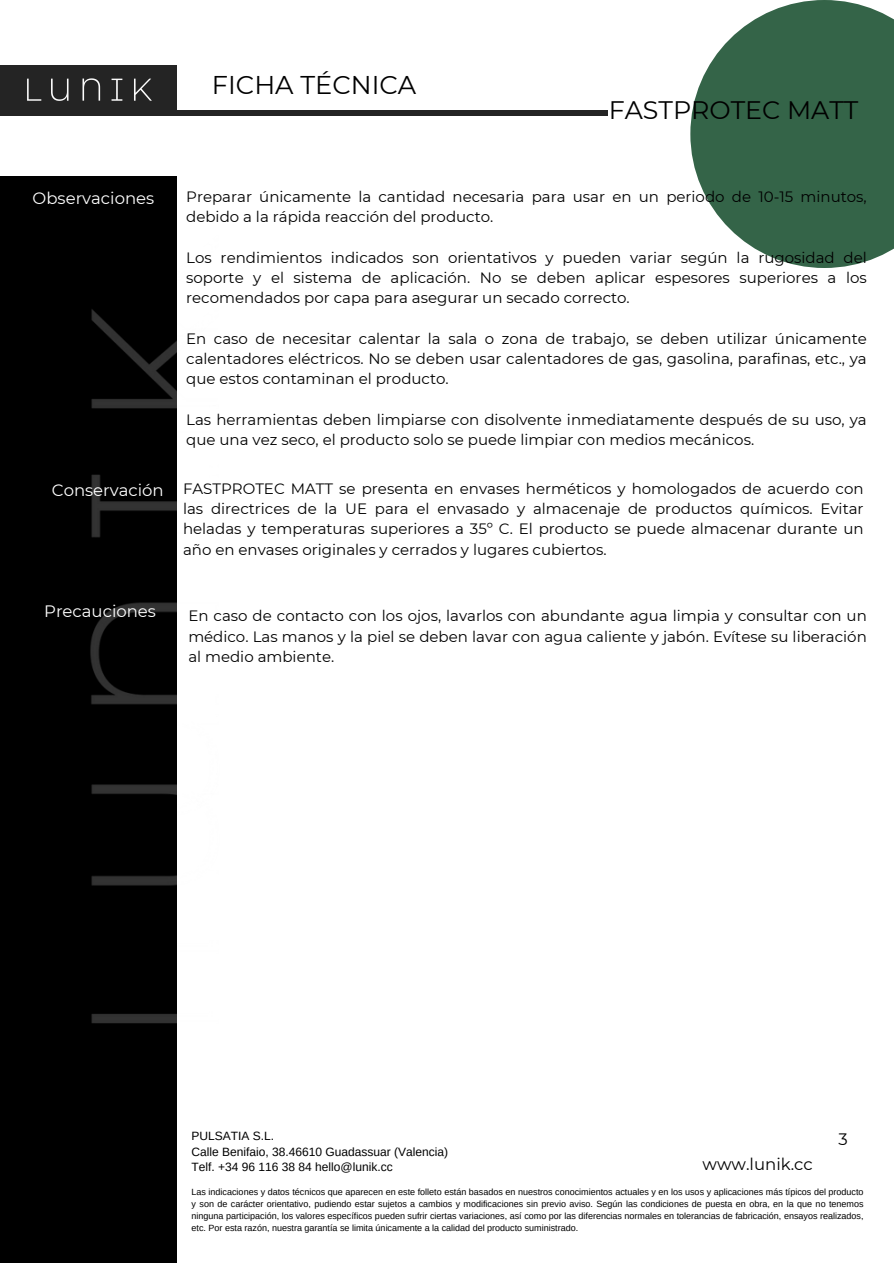
<style>
.page{position:relative;width:894px;height:1264px;background:#fff}
.page>*{position:absolute;margin:0;border:0;box-sizing:border-box;transform-origin:0 0}
.t1{font:25.65px "Montserrat";color:#000}
.t2{font:25.35px "Montserrat";color:#000}
.t3{font:19.5px "Montserrat";color:#fff}
.t4{font:16.5px "Montserrat";color:#fff}
.t5{font:16.5px "Montserrat";color:#000}
.t6{font:15px/20.2px "Montserrat";color:#000;text-align:justify}
.t7{font:12px/15.9px "Arimo";color:#000}
.t8{font:9px/12px "Arimo";color:#000;text-align:justify}
</style>
<div class="page">
<div style="left:0;top:110px;width:607px;height:5px;background:#242424"></div>
<svg style="left:690px;top:0;width:203px;height:268px;fill:#346448"></svg>
<div style="left:0;top:177px;width:177px;height:1086px;background:#000"></div>
<img style="left:90px;top:309px;width:87px;height:715px">
<div style="left:0;top:66px;width:177px;height:47px;background:#242424"></div>
<img style="left:10px;top:65px;width:159px;height:51px">
<h2 class="t1" style="left:212px;top:69px;width:206px">FICHA TÉCNICA</h2>
<h3 class="t2" style="left:608px;top:94px;width:251px">FASTPROTEC MATT</h3>
<p class="t4" style="left:33px;top:188px;width:123px">Observaciones</p>
<h3 class="t6" style="left:186px;top:187px;width:682px">Preparar únicamente la cantidad necesaria para usar en un periodo de 10-15 minutos, debido a la rápida reacción del producto.</h3>
<h3 class="t6" style="left:186px;top:247px;width:682px">Los rendimientos indicados son orientativos y pueden variar según la rugosidad del soporte y el sistema de aplicación. No se deben aplicar espesores superiores a los recomendados por capa para asegurar un secado correcto.</h3>
<h3 class="t6" style="left:186px;top:328px;width:682px">En caso de necesitar calentar la sala o zona de trabajo, se deben utilizar únicamente calentadores eléctricos. No se deben usar calentadores de gas, gasolina, parafinas, etc., ya que estos contaminan el producto.</h3>
<h4 class="t6" style="left:186px;top:409px;width:682px">Las herramientas deben limpiarse con disolvente inmediatamente después de su uso, ya que una vez seco, el producto solo se puede limpiar con medios mecánicos.</h4>
<h2 class="t3" style="left:47px;top:478px;width:117px">Almacenaje</h2>
<h3 class="t4" style="left:52px;top:480px;width:113px">Conservación</h3>
<h3 class="t6" style="left:183px;top:478px;width:682px">FASTPROTEC MATT se presenta en envases herméticos y homologados de acuerdo con las directrices de la UE para el envasado y almacenaje de productos químicos. Evitar heladas y temperaturas superiores a 35º C. El producto se puede almacenar durante un año en envases originales y cerrados y lugares cubiertos.</h3>
<p class="t4" style="left:44px;top:601px;width:113px">Precauciones</p>
<h3 class="t6" style="left:188px;top:606px;width:679px">En caso de contacto con los ojos, lavarlos con abundante agua limpia y consultar con un médico. Las manos y la piel se deben lavar con agua caliente y jabón. Evítese su liberación al medio ambiente.</h3>
<h1 class="t7" style="left:191px;top:1127px;width:258px">PULSATIA S.L.<br>Calle Benifaio, 38.46610 Guadassuar (Valencia)<br>Telf. +34 96 116 38 84 hello@lunik.cc</h1>
<h1 class="t8" style="left:191px;top:1185px;width:673px">Las indicaciones y datos técnicos que aparecen en este folleto están basados en nuestros conocimientos actuales y en los usos y aplicaciones más típicos del producto y son de carácter orientativo, pudiendo estar sujetos a cambios y modificaciones sin previo aviso. Según las condiciones de puesta en obra, en la que no tenemos ninguna participación, los valores específicos pueden sufrir ciertas variaciones, así como por las diferencias normales en tolerancias de fabricación, ensayos realizados, etc. Por esta razón, nuestra garantía se limita únicamente a la calidad del producto suministrado.</h1>
<h3 class="t5" style="left:838px;top:1128px;width:11px">3</h3>
<p class="t5" style="left:702px;top:1154px;width:112px">www.lunik.cc</p>
</div>
